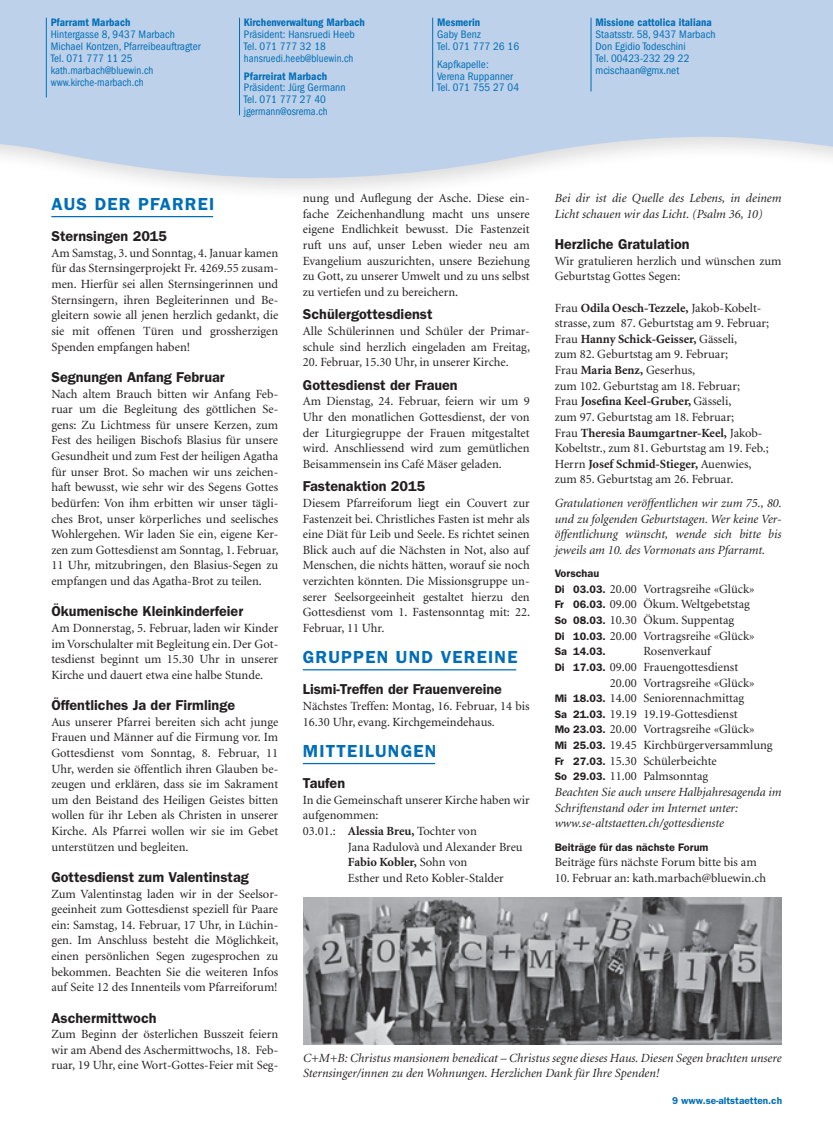
<style>
.page{position:relative;width:833px;height:1134px;background:#fff}
.page>*{position:absolute;margin:0;border:0;box-sizing:border-box;transform-origin:0 0}
.t1{font:600 17.5px "Franklin Gothic LT";letter-spacing:.07em;color:#006eb6}
.t2{font:600 14.38px "Franklin Gothic LT";color:#231f20}
.t3{font:12.5px/15.6px "Minion LT";color:#231f20;text-align:justify}
.t4{font:italic 12.5px/15.6px "Minion LT";color:#231f20}
.t5{font:condensed 11.25px/11.9px "Franklin Gothic LT";letter-spacing:.005em;color:#006eb6}
.t6{font:600 condensed 11.25px "Franklin Gothic LT";letter-spacing:.005em;color:#006eb6}
.t7{font:600 10.88px "Franklin Gothic LT";color:#231f20}
.t8{font:600 10px "Franklin Gothic LT";color:#006eb6}
.s1{font-weight:700}
.s2{font-family:"Franklin Gothic LT";font-weight:600;font-size:10.88px}
</style>
<div class="page">
<svg style="left:0;top:0;width:833px;height:190px;background:#c7d7ec"></svg>
<hr style="left:239px;top:18px;width:1px;height:97px;background:#006eb6">
<hr style="left:432px;top:18px;width:1px;height:73px;background:#006eb6">
<hr style="left:591px;top:18px;width:1px;height:73px;background:#006eb6">
<hr style="left:46px;top:18px;width:1px;height:79px;background:#006eb6">
<hr style="left:51px;top:216px;width:162px;height:1px;background:#006eb6">
<hr style="left:303px;top:669px;width:213px;height:1px;background:#006eb6">
<hr style="left:303px;top:763px;width:132px;height:1px;background:#006eb6">
<img style="left:303px;top:897px;width:478px;height:147px">
<p class="t6" style="left:51px;top:16px;width:81px">Pfarramt Marbach</p>
<p class="t5" style="left:51px;top:28px;width:151px">Hintergasse 8, 9437 Marbach<br>Michael Kontzen, Pfarreibeauftragter<br>Tel. 071 777 11 25 kath.marbach@bluewin.ch www.kirche-marbach.ch</p>
<p class="t6" style="left:244px;top:16px;width:122px">Kirchenverwaltung Marbach</p>
<p class="t5" style="left:244px;top:28px;width:112px">Präsident: Hansruedi Heeb<br>Tel. 071 777 32 18 hansruedi.heeb@bluewin.ch</p>
<p class="t6" style="left:244px;top:69px;width:85px">Pfarreirat Marbach</p>
<p class="t5" style="left:244px;top:82px;width:103px">Präsident: Jürg Germann<br>Tel. 071 777 27 40 jgermann@osrema.ch</p>
<p class="t6" style="left:437px;top:16px;width:44px">Mesmerin</p>
<p class="t5" style="left:437px;top:28px;width:83px">Gaby Benz<br>Tel. 071 777 26 16</p>
<p class="t5" style="left:437px;top:58px;width:83px">Kapfkapelle:<br>Verena Ruppanner<br>Tel. 071 755 27 04</p>
<p class="t6" style="left:595px;top:16px;width:118px">Missione cattolica italiana</p>
<p class="t5" style="left:595px;top:28px;width:122px">Staatsstr. 58, 9437 Marbach<br>Don Egidio Todeschini<br>Tel. 00423-232 29 22 mcischaan@gmx.net</p>
<h1 class="t1" style="left:51px;top:194px;width:164px">AUS DER PFARREI</h1>
<p class="t2" style="left:51px;top:228px;width:117px">Sternsingen 2015</p>
<p class="t3" style="left:51px;top:245px;width:228px">Am Samstag, 3. und Sonntag, 4. Januar kamen für das Sternsingerprojekt Fr. 4269.55 zusam&shy;men. Hierfür sei allen Sternsingerinnen und Sternsingern, ihren Begleiterinnen und Be&shy;gleitern sowie all jenen herzlich gedankt, die sie mit offenen Türen und grossherzigen Spenden empfangen haben!</p>
<p class="t2" style="left:51px;top:368px;width:175px">Segnungen Anfang Februar</p>
<p class="t3" style="left:51px;top:386px;width:229px">Nach altem Brauch bitten wir Anfang Feb&shy;ruar um die Begleitung des göttlichen Se&shy;gens: Zu Lichtmess für unsere Kerzen, zum Fest des heiligen Bischofs Blasius für unsere Gesundheit und zum Fest der heiligen Agatha für unser Brot. So machen wir uns zeichen&shy;haft bewusst, wie sehr wir des Segens Gottes bedürfen: Von ihm erbitten wir unser tägli&shy;ches Brot, unser körperliches und seelisches Wohlergehen. Wir laden Sie ein, eigene Ker&shy;zen zum Gottesdienst am Sonntag, 1. Februar, 11 Uhr, mitzubringen, den Blasius-Segen zu empfangen und das Agatha-Brot zu teilen.</p>
<p class="t2" style="left:51px;top:603px;width:193px">Ökumenische Kleinkinderfeier</p>
<p class="t3" style="left:51px;top:620px;width:228px">Am Donnerstag, 5. Februar, laden wir Kinder im Vorschulalter mit Begleitung ein. Der Got&shy;tesdienst beginnt um 15.30 Uhr in unserer Kirche und dauert etwa eine halbe Stunde.</p>
<p class="t2" style="left:51px;top:697px;width:185px">Öffentliches Ja der Firmlinge</p>
<p class="t3" style="left:51px;top:714px;width:228px">Aus unserer Pfarrei bereiten sich acht junge Frauen und Männer auf die Firmung vor. Im Gottesdienst vom Sonntag, 8. Februar, 11<br>Uhr, werden sie öffentlich ihren Glauben be&shy;zeugen und erklären, dass sie im Sakrament um den Beistand des Heiligen Geistes bitten wollen für ihr Leben als Christen in unserer Kirche. Als Pfarrei wollen wir sie im Gebet unterstützen und begleiten.</p>
<p class="t2" style="left:51px;top:868px;width:199px">Gottesdienst zum Valentinstag</p>
<p class="t3" style="left:51px;top:886px;width:229px">Zum Valentinstag laden wir in der Seelsor&shy;geeinheit zum Gottesdienst speziell für Paare ein: Samstag, 14. Februar, 17 Uhr, in Lüchin&shy;gen. Im Anschluss besteht die Möglichkeit, einen persönlichen Segen zugesprochen zu bekommen. Beachten Sie die weiteren Infos auf Seite 12 des Innenteils vom Pfarreiforum!</p>
<p class="t2" style="left:51px;top:1009px;width:107px">Aschermittwoch</p>
<p class="t3" style="left:51px;top:1027px;width:228px">Zum Beginn der österlichen Busszeit feiern wir am Abend des Aschermittwochs, 18. Feb&shy;ruar, 19 Uhr, eine Wort-Gottes-Feier mit Seg-</p>
<p class="t3" style="left:303px;top:191px;width:228px;text-align:left">nung und Auflegung der Asche. Diese ein&shy;fache Zeichenhandlung macht uns unsere eigene Endlichkeit bewusst. Die Fastenzeit ruft uns auf, unser Leben wieder neu am Evangelium auszurichten, unsere Beziehung zu Gott, zu unserer Umwelt und zu uns selbst zu vertiefen und zu bereichern.</p>
<p class="t2" style="left:303px;top:306px;width:131px">Schülergottesdienst</p>
<p class="t3" style="left:303px;top:324px;width:229px">Alle Schülerinnen und Schüler der Primar&shy;schule sind herzlich eingeladen am Freitag,</p>
<p class="t3" style="left:303px;top:355px;width:207px">20. Februar, 15.30 Uhr, in unserer Kirche.</p>
<p class="t2" style="left:303px;top:376px;width:156px">Gottesdienst der Frauen</p>
<p class="t3" style="left:303px;top:394px;width:228px">Am Dienstag, 24. Februar, feiern wir um 9<br>Uhr den monatlichen Gottesdienst, der von der Liturgiegruppe der Frauen mitgestaltet wird. Anschliessend wird zum gemütlichen Beisammensein ins Café Mäser geladen.</p>
<p class="t2" style="left:303px;top:478px;width:124px">Fastenaktion 2015</p>
<p class="t3" style="left:303px;top:495px;width:229px">Diesem Pfarreiforum liegt ein Couvert zur Fastenzeit bei. Christliches Fasten ist mehr als eine Diät für Leib und Seele. Es richtet seinen Blick auch auf die Nächsten in Not, also auf Menschen, die nichts hätten, worauf sie noch verzichten könnten. Die Missionsgruppe un&shy;serer Seelsorgeeinheit gestaltet hierzu den Gottesdienst vom 1. Fastensonntag mit: 22.<br>Februar, 11 Uhr.</p>
<h1 class="t1" style="left:303px;top:647px;width:216px">GRUPPEN UND VEREINE</h1>
<p class="t2" style="left:303px;top:681px;width:201px">Lismi-Treffen der Frauenvereine</p>
<p class="t3" style="left:303px;top:699px;width:228px">Nächstes Treffen: Montag, 16. Februar, 14 bis<br>16.30 Uhr, evang. Kirchgemeindehaus.</p>
<h1 class="t1" style="left:303px;top:740px;width:135px">MITTEILUNGEN</h1>
<p class="t2" style="left:303px;top:775px;width:44px">Taufen</p>
<p class="t3" style="left:303px;top:792px;width:228px;text-align:left">In die Gemeinschaft unserer Kirche haben wir aufgenommen:<br>03.01.: <span class="s1">Alessia Breu,</span> Tochter von</p>
<p class="t3" style="left:348px;top:839px;width:176px;text-align:left">Jana Radulovà und Alexander Breu<br><span class="s1">Fabio Kobler,</span> Sohn von<br>Esther und Reto Kobler-Stalder</p>
<p class="t4" style="left:555px;top:191px;width:228px">Bei dir ist die Quelle des Lebens, in deinem<br>Licht schauen wir das Licht. (Psalm 36, 10)</p>
<p class="t2" style="left:555px;top:236px;width:136px">Herzliche Gratulation</p>
<p class="t3" style="left:555px;top:253px;width:228px">Wir gratulieren herzlich und wünschen zum<br>Geburtstag Gottes Segen:</p>
<p class="t3" style="left:555px;top:300px;width:216px;text-align:left">Frau <span class="s1">Odila Oesch-Tezzele,</span> Jakob-Kobelt&shy;strasse, zum 87. Geburtstag am 9. Februar; Frau <span class="s1">Hanny Schick-Geisser,</span> Gässeli,<br>zum 82. Geburtstag am 9. Februar;<br>Frau <span class="s1">Maria Benz,</span> Geserhus,<br>zum 102. Geburtstag am 18. Februar;<br>Frau <span class="s1">Josefina Keel-Gruber,</span> Gässeli,<br>zum 97. Geburtstag am 18. Februar;<br>Frau <span class="s1">Theresia Baumgartner-Keel,</span> Jakob-Kobeltstr., zum 81. Geburtstag am 19. Feb.; Herrn <span class="s1">Josef Schmid-Stieger,</span> Auenwies, zum 85. Geburtstag am 26. Februar.</p>
<p class="t4" style="left:555px;top:495px;width:228px;text-align:justify">Gratulationen veröffentlichen wir zum 75., 80. und zu folgenden Geburtstagen. Wer keine Ver&shy;öffentlichung wünscht, wende sich bitte bis jeweils am 10. des Vormonats ans Pfarramt.</p>
<p class="t7" style="left:555px;top:567px;width:46px">Vorschau</p>
<p class="t3" style="left:555px;top:581px;width:201px;text-align:left"><span class="s2">Di 03.03.</span> 20.00 Vortragsreihe «Glück» <span class="s2">Fr 06.03.</span> 09.00 Ökum. Weltgebetstag <span class="s2">So 08.03.</span> 10.30 Ökum. Suppentag<br><span class="s2">Di 10.03.</span> 20.00 Vortragsreihe «Glück»</p>
<p class="t7" style="left:555px;top:645px;width:53px">Sa 14.03.</p>
<p class="t3" style="left:643px;top:644px;width:69px">Rosenverkauf</p>
<p class="t3" style="left:555px;top:660px;width:185px"><span class="s2">Di 17.03.</span> 09.00 Frauengottesdienst</p>
<p class="t3" style="left:609px;top:675px;width:146px">20.00 Vortragsreihe «Glück»</p>
<p class="t3" style="left:555px;top:691px;width:191px"><span class="s2">Mi 18.03.</span> 14.00 Seniorennachmittag</p>
<p class="t3" style="left:555px;top:706px;width:184px"><span class="s2">Sa 21.03.</span> 19.19 19.19-Gottesdienst</p>
<p class="t3" style="left:555px;top:722px;width:201px"><span class="s2">Mo 23.03.</span> 20.00 Vortragsreihe «Glück»</p>
<p class="t3" style="left:555px;top:738px;width:219px"><span class="s2">Mi 25.03.</span> 19.45 Kirchbürgerversammlung</p>
<p class="t3" style="left:555px;top:753px;width:163px"><span class="s2">Fr 27.03.</span> 15.30 Schülerbeichte</p>
<p class="t3" style="left:555px;top:769px;width:155px"><span class="s2">So 29.03.</span> 11.00 Palmsonntag</p>
<p class="t4" style="left:555px;top:785px;width:228px">Beachten Sie auch unsere Halbjahresagenda im</p>
<p class="t4" style="left:555px;top:800px;width:185px">Schriftenstand oder im Internet unter:</p>
<p class="t4" style="left:555px;top:816px;width:171px">www.se-altstaetten.ch/gottesdienste</p>
<p class="t7" style="left:555px;top:840px;width:155px">Beiträge für das nächste Forum</p>
<p class="t3" style="left:555px;top:855px;width:203px">Beiträge fürs nächste Forum bitte bis am</p>
<p class="t3" style="left:555px;top:870px;width:213px">10. Februar an: kath.marbach@bluewin.ch</p>
<p class="t4" style="left:303px;top:1050px;width:480px">C+M+B: Christus mansionem benedicat – Christus segne dieses Haus. Diesen Segen brachten unsere<br>Sternsinger/innen zu den Wohnungen. Herzlichen Dank für Ihre Spenden!</p>
<p class="t8" style="left:672px;top:1094px;width:111px">9 www.se-altstaetten.ch</p>
</div>
